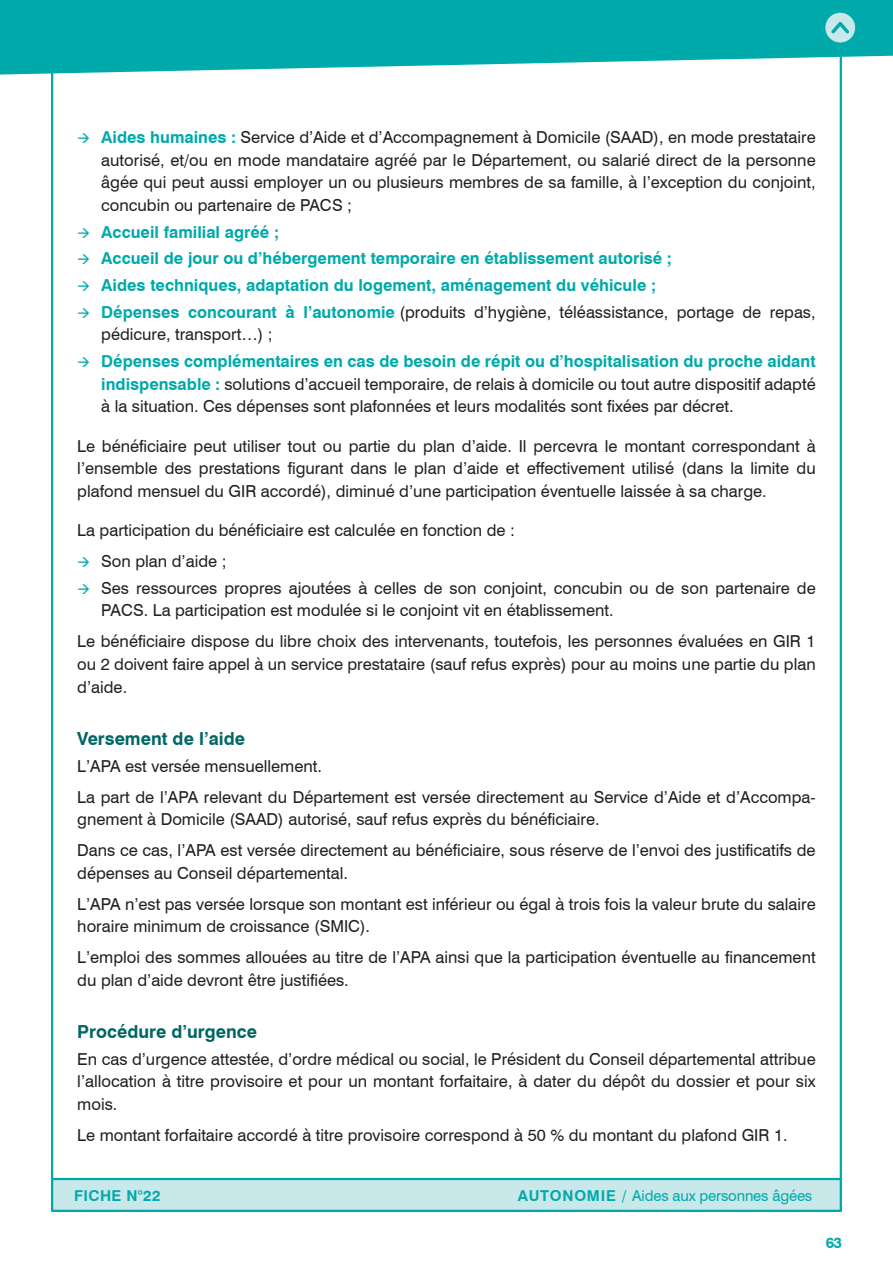
<style>
.page{position:relative;width:893px;height:1263px;background:#fff}
.page>*{position:absolute;margin:0;border:0;box-sizing:border-box;transform-origin:0 0}
.t1{font:700 18px "Swiss 721 BT";color:#006665}
.t2{font:16.5px/22.5px "Swiss 721 BT";color:#231f20}
.t3{font:700 16.5px/26.7px "Swiss 721 BT";color:#00a9aa}
.t4{font:15px "Swiss 721 BT";letter-spacing:-.01em;color:#00a9aa}
.t5{font:700 15px "Swiss 721 BT";letter-spacing:.025em;color:#00a9aa}
.s1{font-weight:700;color:#00a9aa}
.s2{font-weight:400;color:#231f20}
.s3{font-weight:700}
</style>
<div class="page">
<svg style="left:0;top:0;width:893px;height:75px;background:#21b4b5"></svg>
<svg style="left:825px;top:13px;width:30px;height:30px"></svg>
<div style="left:52px;top:1179px;width:789px;height:32px;background:#c9e8ea"></div>
<div style="left:51px;top:1178px;width:791px;height:34px;border:2px solid #00a9aa"></div>
<p class="t2" style="left:101px;top:126px;width:716px;text-align:justify"><span class="s1">Aides humaines :</span> Service d’Aide et d’Accompagnement à Domicile (SAAD), en mode prestataire autorisé, et/ou en mode mandataire agréé par le Département, ou salarié direct de la personne âgée qui peut aussi employer un ou plusieurs membres de sa famille, à l’exception du conjoint, concubin ou partenaire de PACS ;</p>
<p class="t3" style="left:101px;top:218px;width:716px">Accueil familial agréé ;<br>Accueil de jour ou d’hébergement temporaire en établissement autorisé ;<br>Aides techniques, adaptation du logement, aménagement du véhicule ;<br>Dépenses concourant à l’autonomie <span class="s2">(produits d’hygiène, téléassistance, portage de repas,</span></p>
<p class="t2" style="left:101px;top:323px;width:173px">pédicure, transport…) ;</p>
<p class="t2" style="left:101px;top:350px;width:716px;text-align:justify"><span class="s1">Dépenses complémentaires en cas de besoin de répit ou d’hospitalisation du proche aidant indispensable :</span> solutions d’accueil temporaire, de relais à domicile ou tout autre dispositif adapté à la situation. Ces dépenses sont plafonnées et leurs modalités sont fixées par décret.</p>
<p class="t2" style="left:77px;top:434px;width:740px;text-align:justify">Le bénéficiaire peut utiliser tout ou partie du plan d’aide. Il percevra le montant correspondant à l’ensemble des prestations figurant dans le plan d’aide et effectivement utilisé (dans la limite du plafond mensuel du GIR accordé), diminué d’une participation éventuelle laissée à sa charge.</p>
<p class="t2" style="left:101px;top:515px;width:415px;line-height:31px;text-indent:-24px">La participation du bénéficiaire est calculée en fonction de :<br>Son plan d’aide ;</p>
<p class="t2" style="left:101px;top:577px;width:716px">Ses ressources propres ajoutées à celles de son conjoint, concubin ou de son partenaire de<br>PACS. La participation est modulée si le conjoint vit en établissement.</p>
<p class="t2" style="left:77px;top:630px;width:740px;text-align:justify">Le bénéficiaire dispose du libre choix des intervenants, toutefois, les personnes évaluées en GIR 1 ou 2 doivent faire appel à un service prestataire (sauf refus exprès) pour au moins une partie du plan d’aide.</p>
<p class="t1" style="left:77px;top:727px;width:169px">Versement de l’aide</p>
<p class="t2" style="left:77px;top:750px;width:740px;line-height:31px">L’APA est versée mensuellement.<br>La part de l’APA relevant du Département est versée directement au Service d’Aide et d’Accompa-</p>
<p class="t2" style="left:77px;top:803px;width:740px;line-height:31px">gnement à Domicile (SAAD) autorisé, sauf refus exprès du bénéficiaire.<br>Dans ce cas, l’APA est versée directement au bénéficiaire, sous réserve de l’envoi des justificatifs de</p>
<p class="t2" style="left:77px;top:857px;width:740px;line-height:31px">dépenses au Conseil départemental.<br>L’APA n’est pas versée lorsque son montant est inférieur ou égal à trois fois la valeur brute du salaire</p>
<p class="t2" style="left:77px;top:910px;width:740px;line-height:31px">horaire minimum de croissance (SMIC).<br>L’emploi des sommes allouées au titre de l’APA ainsi que la participation éventuelle au financement</p>
<p class="t2" style="left:77px;top:968px;width:273px">du plan d’aide devront être justifiées.</p>
<p class="t1" style="left:77px;top:1020px;width:181px">Procédure d’urgence</p>
<p class="t2" style="left:77px;top:1047px;width:740px;text-align:justify">En cas d’urgence attestée, d’ordre médical ou social, le Président du Conseil départemental attribue l’allocation à titre provisoire et pour un montant forfaitaire, à dater du dépôt du dossier et pour six mois.</p>
<p class="t2" style="left:77px;top:1123px;width:712px">Le montant forfaitaire accordé à titre provisoire correspond à 50 % du montant du plafond GIR 1.</p>
<p class="t5" style="left:74px;top:1186px;width:88px">FICHE N°22</p>
<p class="t4" style="left:518px;top:1186px;width:296px"><span class="s3">AUTONOMIE /</span> Aides aux personnes âgées</p>
<p class="t5" style="left:826px;top:1233px;width:18px">63</p>
</div>
